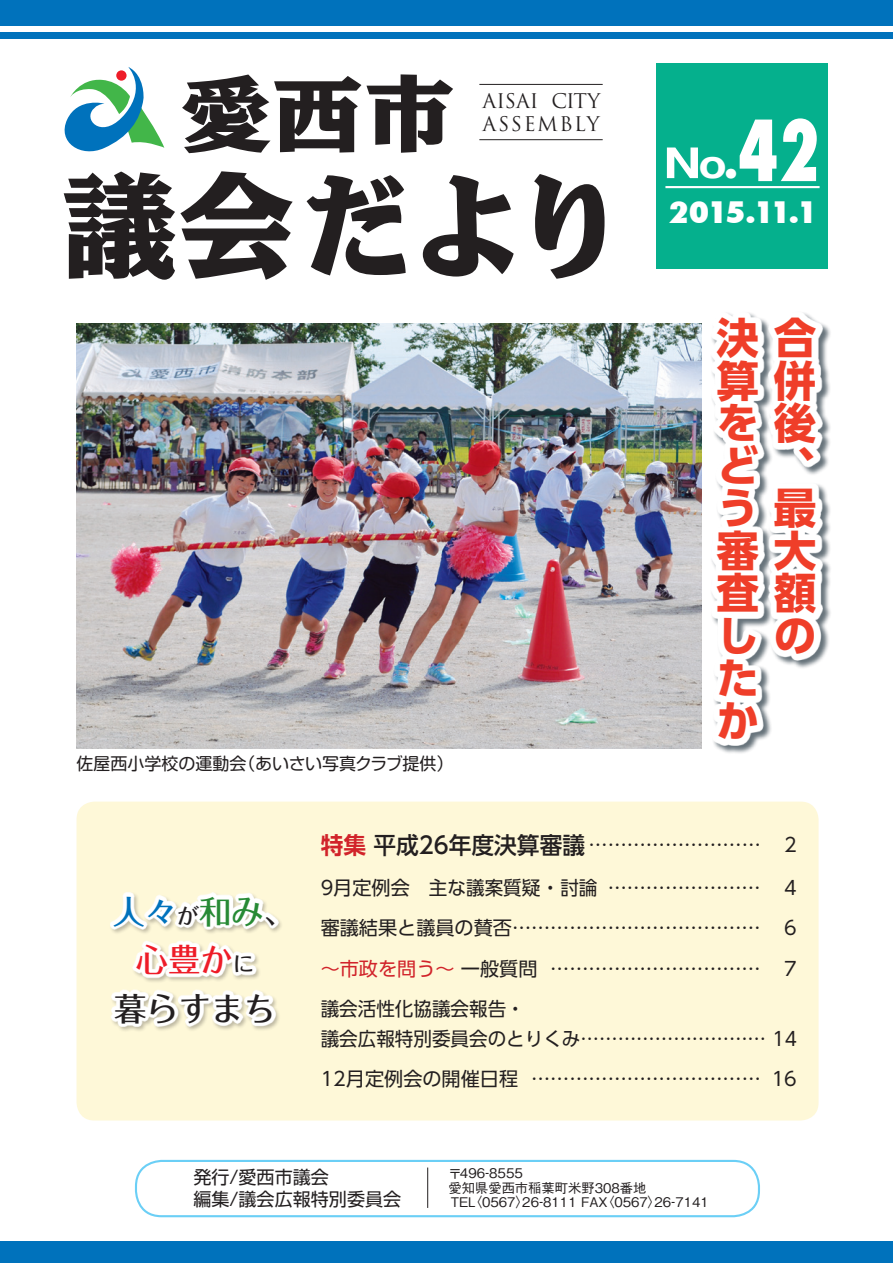
<style>
.page{position:relative;width:893px;height:1263px;background:#fff}
.page>*{position:absolute;margin:0;border:0;box-sizing:border-box;transform-origin:0 0}
.t1{font:800 condensed 81.6px "Futura";color:#fff;scale:.83 1}
.t2{font:700 42.45px/42.5px "UD Shin Go Pro";color:#ef3e29;text-align:justify}
.t3{font:700 42.45px "Helvetica";color:#fff;scale:1.25 1}
.t4{font:500 32.4px/48.4px "Folk Pro";color:#231f20;text-align:center}
.t5{font:800 condensed 28.95px "Futura";letter-spacing:-.065em;color:#fff;scale:1.18 1}
.t6{font:500 27px "Folk Pro";color:#231f20}
.t7{font:500 23.4px "UD Shin Go Pro";color:#231f20}
.t8{font:19.65px/23.4px "Trajan Pro";letter-spacing:.065em;color:#231f20}
.t9{font:19.65px "Trajan Pro";letter-spacing:.035em;color:#231f20}
.t10{font:19.2px/40.3px "UD Shin Go Pro";color:#231f20}
.t11{font:18px/22.4px "Shin Go Pro";color:#231f20}
.t12{font:16.95px "Soft Go Std";letter-spacing:-.03em;color:#231f20}
.t13{font:16.95px "Soft Go Std";color:#231f20}
.t14{font:500 13.35px/14.4px "Gothic BBB Pro";color:#231f20}
.s1{font-family:"Hobo Std";font-weight:400;font-stretch:normal;font-size:45.75px}
.s2{font-size:38.85px}
.s3{color:#0072bc}
.s4{font-size:21.6px}
.s5{color:#278a35}
.s6{color:#ee1c28}
.s7{font-family:"UD Shin Go Pro De";font-weight:700;color:#d1232a}
.s8{color:#d1232a}
</style>
<div class="page">
<div style="left:0;top:0;width:893px;height:26px;background:#0072bc"></div>
<div style="left:0;top:32px;width:893px;height:6px;background:#0072bc"></div>
<div style="left:0;top:1242px;width:893px;height:21px;background:#0072bc"></div>
<div style="left:657px;top:64px;width:171px;height:205px;background:#05b08d"></div>
<div style="left:135px;top:1160px;width:625px;height:57px;border:2px solid #6bcff6;border-radius:25px"></div>
<svg style="left:182px;top:74px;width:271px;height:79px"></svg>
<svg style="left:64px;top:171px;width:229px;height:109px"></svg>
<svg style="left:307px;top:175px;width:99px;height:100px"></svg>
<svg style="left:423px;top:175px;width:91px;height:102px"></svg>
<svg style="left:534px;top:174px;width:70px;height:105px"></svg>
<svg style="left:64px;top:67px;width:100px;height:85px"></svg>
<hr style="left:479px;top:84px;width:124px;height:1px;background:#231f20">
<hr style="left:479px;top:139px;width:124px;height:1px;background:#231f20">
<hr style="left:427px;top:1167px;width:1px;height:41px;background:#231f20">
<hr style="left:665px;top:186px;width:155px;height:2px;background:#fff">
<div style="left:77px;top:801px;width:742px;height:319px;background:#fef8d8;border-radius:18px"></div>
<img style="left:77px;top:323px;width:625px;height:425px">
<div style="left:710px;top:311px;width:122px;height:443px;background:#001522;opacity:.6"></div>
<div style="left:710px;top:311px;width:112px;height:434px;background:#fff"></div>
<div style="left:109px;top:892px;width:174px;height:141px;background:#231f20;opacity:.3"></div>
<svg style="left:110px;top:892px;width:168px;height:135px"></svg>
<p class="t8" style="left:483px;top:89px;width:119px">AISAI<br>ASSEMBLY</p>
<p class="t9" style="left:551px;top:88px;width:51px">CITY</p>
<p class="t12" style="left:238px;top:751px;width:216px">（あいさい写真クラブ提供(</p>
<p class="t13" style="left:77px;top:751px;width:172px">佐屋西小学校の運動会</p>
<h1 class="t1" style="left:724px;top:95px;width:116px"><span class="s1">.</span>42</h1>
<h2 class="t3" style="left:663px;top:129px;width:52px">N<span class="s2">o</span></h2>
<h3 class="t5" style="left:668px;top:192px;width:127px">2015.11.1</h3>
<h2 class="t2" style="left:716px;top:316px;width:101px">決合算併を後</h2>
<h2 class="t2" style="left:716px;top:443px;width:99px">ど、う</h2>
<h2 class="t2" style="left:716px;top:486px;width:101px;text-indent:57px">最審大査額しの</h2>
<h2 class="t2" style="left:716px;top:656px;width:42px">たか</h2>
<h3 class="t4" style="left:113px;top:882px;width:164px"><span class="s3">人々</span><span class="s4">が</span><span class="s5">和み</span><span class="s6">心豊か</span><span class="s4">に<br></span>暮らすまち</h3>
<h3 class="t6" style="left:264px;top:890px;width:28px">、</h3>
<p class="t7" style="left:321px;top:826px;width:266px"><span class="s7">特集</span>平成26年度決算審議</p>
<p class="t10" style="left:589px;top:824px;width:174px">...........................</p>
<p class="t10" style="left:321px;top:867px;width:278px">9月定例会　主な議案質疑・討論</p>
<p class="t10" style="left:608px;top:867px;width:155px">........................</p>
<p class="t10" style="left:321px;top:907px;width:442px">審議結果と議員の賛否.......................................</p>
<p class="t10" style="left:784px;top:824px;width:14px">2</p>
<p class="t10" style="left:784px;top:867px;width:14px">4</p>
<p class="t10" style="left:784px;top:907px;width:14px">6</p>
<p class="t10" style="left:321px;top:948px;width:218px"><span class="s8">〜市政を問う〜</span>一般質問議会活性化協議会報告・</p>
<p class="t10" style="left:321px;top:1018px;width:478px;text-align:right">議会広報特別委員会のとりくみ.............................. 14<br>16</p>
<p class="t10" style="left:784px;top:948px;width:14px">7</p>
<p class="t10" style="left:550px;top:948px;width:212px">.................................</p>
<p class="t10" style="left:321px;top:1058px;width:199px">12月定例会の開催日程</p>
<p class="t10" style="left:531px;top:1058px;width:231px">....................................</p>
<p class="t11" style="left:193px;top:1164px;width:209px">発行/愛西市議会<br>編集/議会広報特別委員会</p>
<p class="t14" style="left:449px;top:1164px;width:199px">〒496-8555<br>愛知県愛西市稲葉町米野308番地</p>
<p class="t14" style="left:469px;top:1193px;width:62px">〈0567〉</p>
<p class="t14" style="left:601px;top:1193px;width:62px">〉0567〈</p>
<p class="t14" style="left:522px;top:1193px;width:87px">26-8111 FAX</p>
<p class="t14" style="left:654px;top:1193px;width:56px">26-7141</p>
<p class="t14" style="left:451px;top:1193px;width:26px">TEL</p>
</div>
